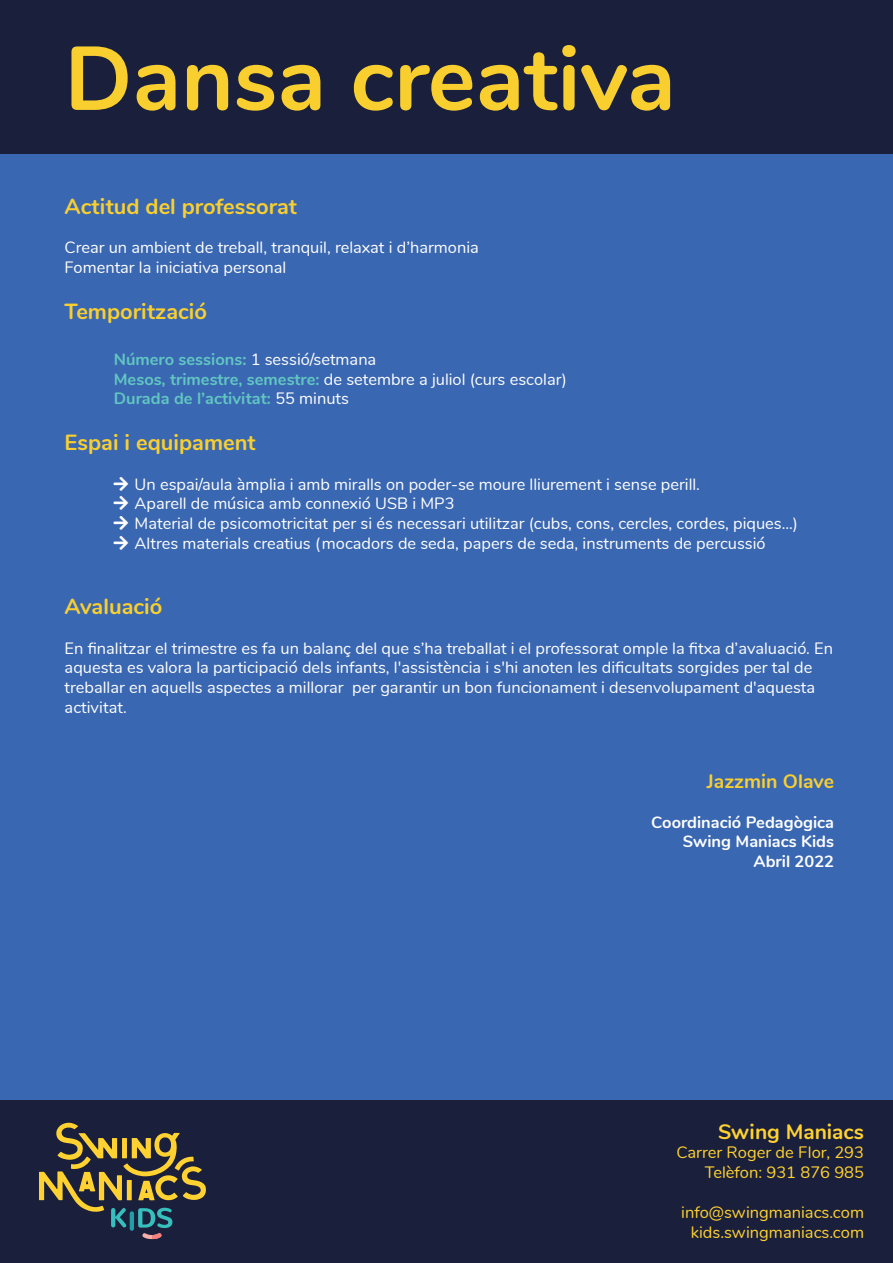
<style>
.page{position:relative;width:893px;height:1263px;background:#3a67b1}
.page>*{position:absolute;margin:0;border:0;box-sizing:border-box;transform-origin:0 0}
.t1{font:700 90px "Nunito";color:#f9cf2f}
.t2{font:700 21.9px "Nunito";color:#f9cf2f}
.t3{font:700 21px "Nunito";color:#ffd231}
.t4{font:700 19.5px "Nunito";color:#f9cf2f}
.t5{font:16.5px/19.8px "Nunito";color:#ffd231;text-align:right}
.t6{font:16.35px/19.6px "Nunito";color:#fff}
.t7{font:700 16.35px/19.6px "Nunito";color:#61c6c2}
.t8{font:700 16.35px/19.6px "Nunito";color:#fff;text-align:right}
.s1{font-weight:400;color:#fff}
</style>
<div class="page">
<div style="left:0;top:0;width:893px;height:154px;background:#1a1f3c"></div>
<div style="left:0;top:1100px;width:893px;height:163px;background:#1a1f3c"></div>
<svg style="left:39px;top:1123px;width:167px;height:116px"></svg>
<h1 class="t1" style="left:65px;top:12px;width:613px">Dansa creativa</h1>
<h2 class="t2" style="left:65px;top:190px;width:234px">Actitud del professorat</h2>
<p class="t6" style="left:65px;top:237px;width:416px">Crear un ambient de treball, tranquil, relaxat i d’harmonia<br>Fomentar la iniciativa personal</p>
<h2 class="t2" style="left:65px;top:295px;width:144px">Temporització</h2>
<p class="t7" style="left:114px;top:348px;width:455px">Número sessions: <span class="s1">1 sessió/setmana<br></span>Mesos, trimestre, semestre: <span class="s1">de setembre a juliol (curs escolar)<br></span>Durada de l’activitat: <span class="s1">55 minuts</span></p>
<h2 class="t2" style="left:65px;top:426px;width:192px">Espai i equipament</h2>
<p class="t6" style="left:135px;top:473px;width:665px">Un espai/aula àmplia i amb miralls on poder-se moure lliurement i sense perill.<br>Aparell de música amb connexió USB i MP3<br>Material de psicomotricitat per si és necessari utilitzar (cubs, cons, cercles, cordes, piques...)<br>Altres materials creatius (mocadors de seda, papers de seda, instruments de percussió</p>
<h2 class="t2" style="left:65px;top:590px;width:99px">Avaluació</h2>
<p class="t6" style="left:65px;top:637px;width:770px">En finalitzar el trimestre es fa un balanç del que s’ha treballat i el professorat omple la fitxa d’avaluació. En aquesta es valora la participació dels infants, l'assistència i s'hi anoten les dificultats sorgides per tal de treballar en aquells aspectes a millorar per garantir un bon funcionament i desenvolupament d'aquesta activitat.</p>
<p class="t4" style="left:707px;top:767px;width:129px">Jazzmin Olave</p>
<p class="t8" style="left:651px;top:811px;width:184px">Coordinació Pedagògica<br>Swing Maniacs Kids<br>Abril 2022</p>
<p class="t3" style="left:718px;top:1116px;width:147px">Swing Maniacs</p>
<p class="t5" style="left:676px;top:1142px;width:189px">Carrer Roger de Flor, 293<br>Telèfon: 931 876 985</p>
<p class="t5" style="left:681px;top:1201px;width:184px;text-align:center">info@swingmaniacs.com kids.swingmaniacs.com</p>
</div>
